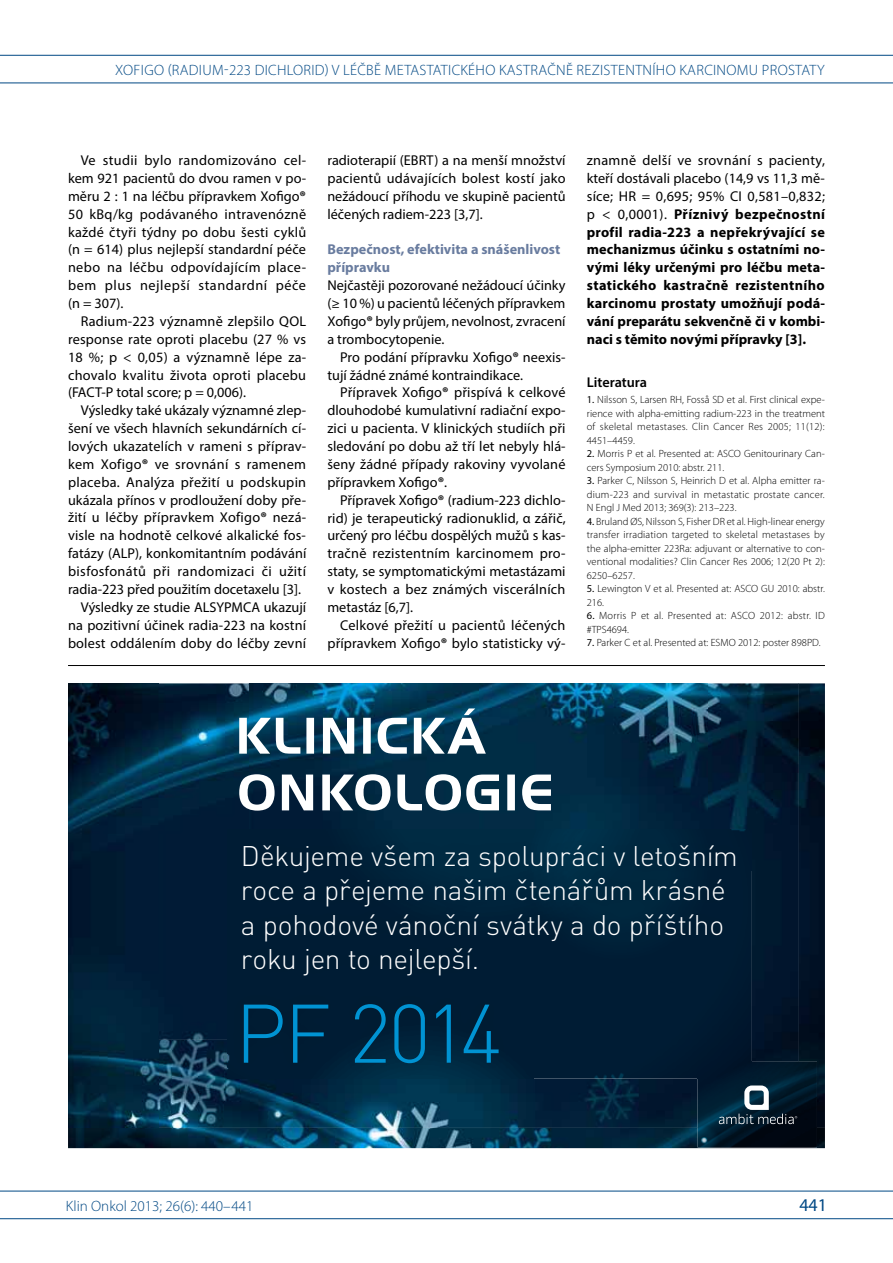
<style>
.page{position:relative;width:893px;height:1263px;background:#fff}
.page>*{position:absolute;margin:0;border:0;box-sizing:border-box;transform-origin:0 0}
.t1{font:300 81.6px "DIN Pro";color:#0093d3}
.t2{font:300 28.05px/34.3px "DIN Pro";letter-spacing:-.01em;color:#fff}
.t3{font:18px "Myriad Pro";color:#004884}
.t4{font:300 15px "Myriad Pro";letter-spacing:.02em;color:#004884}
.t5{font:300 15px "Myriad Pro";color:#004884}
.t6{font:14.25px/17.9px "Myriad Pro";letter-spacing:.01em;color:#000;text-align:justify}
.t7{font:700 14.25px/17.9px "Myriad Pro";color:#000;text-align:justify}
.t8{font:700 14.25px/17.9px "Myriad Pro";color:#697c9f}
.t9{font:14.25px "Myriad Pro";letter-spacing:.03em;color:#000}
.t10{font:600 14.25px "Myriad Pro";letter-spacing:-.005em;color:#000}
.t11{font:300 10.5px/13.5px "Myriad Pro";letter-spacing:.005em;color:#000;text-align:justify}
.s1{font-weight:700}
.s2{font-weight:400}
</style>
<div class="page">
<hr style="left:0;top:55px;width:893px;height:1px;background:#004884">
<hr style="left:0;top:83px;width:893px;height:1px;background:#004884">
<hr style="left:0;top:1191px;width:893px;height:1px;background:#004884">
<hr style="left:0;top:1218px;width:893px;height:1px;background:#004884">
<img style="left:68px;top:1128px;width:757px;height:20px">
<img style="left:799px;top:683px;width:26px;height:445px">
<img style="left:159px;top:1040px;width:539px;height:88px">
<img style="left:68px;top:683px;width:91px;height:445px">
<img style="left:707px;top:683px;width:92px;height:379px">
<img style="left:158px;top:683px;width:92px;height:357px">
<img style="left:250px;top:683px;width:457px;height:146px">
<img style="left:227px;top:829px;width:524px;height:249px">
<img style="left:698px;top:1062px;width:119px;height:85px">
<img style="left:698px;top:1062px;width:53px;height:16px">
<svg style="left:719px;top:1085px;width:78px;height:39px;background:#2b4554"></svg>
<svg style="left:239px;top:708px;width:247px;height:46px"></svg>
<svg style="left:239px;top:774px;width:312px;height:37px"></svg>
<hr style="left:68px;top:665px;width:757px;height:1px;background:#000">
<p class="t4" style="left:115px;top:61px;width:711px">XOFIGO (radi um‑223 dichlori d) v léčbě metastatického kastračně rezistentního karci nomu prostaty</p>
<p class="t6" style="left:68px;top:151px;width:240px;text-indent:13px">Ve studii bylo randomizováno cel&shy;kem 921 pacientů do dvou ramen v po&shy;měru 2 : 1 na léčbu přípravkem Xofigo<span class="s1">® </span>50 kBq/kg podávaného intravenózně každé čtyři týdny po dobu šesti cyklů (n = 614) plus nejlepší standardní péče nebo na léčbu odpovídajícím place&shy;bem plus nejlepší standardní péče (n = 307).</p>
<p class="t6" style="left:68px;top:312px;width:240px;text-indent:13px">Radium‑223 významně zlepšilo QOL response rate oproti placebu (27 % vs 18 %; p &lt; 0,05) a významně lépe za&shy;chovalo kvalitu života oproti placebu (FACT‑P total score; p = 0,006).</p>
<p class="t6" style="left:81px;top:401px;width:227px">Výsledky také ukázaly významné zlep-</p>
<p class="t6" style="left:68px;top:419px;width:240px">šení ve všech hlavních sekundárních cí-</p>
<p class="t6" style="left:68px;top:437px;width:240px">lových ukazatelích v rameni s příprav-</p>
<p class="t6" style="left:68px;top:455px;width:240px">kem Xofigo<span class="s1">®</span> ve srovnání s ramenem</p>
<p class="t6" style="left:68px;top:473px;width:240px">placeba. Analýza přežití u podskupin</p>
<p class="t6" style="left:68px;top:491px;width:240px">ukázala přínos v prodloužení doby pře-</p>
<p class="t6" style="left:68px;top:509px;width:240px">žití u léčby přípravkem Xofigo<span class="s1">®</span> nezá-</p>
<p class="t6" style="left:68px;top:526px;width:239px">visle na hodnotě celkové alkalické fos-</p>
<p class="t6" style="left:68px;top:544px;width:240px">fatázy (ALP), konkomitantním podávání</p>
<p class="t9" style="left:68px;top:562px;width:240px">bisfosfonátů při randomizaci či užití</p>
<p class="t6" style="left:68px;top:580px;width:235px">radia‑223 před použitím docetaxelu [3].</p>
<p class="t6" style="left:81px;top:598px;width:227px">Výsledky ze studie ALSYPMCA ukazují</p>
<p class="t6" style="left:68px;top:616px;width:240px">na pozitivní účinek radia‑223 na kostní</p>
<p class="t6" style="left:68px;top:634px;width:240px">bolest oddálením doby do léčby zevní</p>
<p class="t6" style="left:327px;top:151px;width:240px">radioterapií (EBRT) a na menší množství pacientů udávajících bolest kostí jako nežádoucí příhodu ve skupině pacientů léčených radiem‑223 [3,7].</p>
<p class="t8" style="left:327px;top:240px;width:234px">Bezpečnost, efektivita a snášenlivost přípravku</p>
<p class="t6" style="left:327px;top:276px;width:240px">Nejčastěji pozorované nežádoucí účinky (≥ 10 %) u pacientů léčených přípravkem Xofigo<span class="s1">®</span> byly průjem, nevolnost, zvracení a trombocytopenie.</p>
<p class="t6" style="left:327px;top:348px;width:240px;text-indent:13px">Pro podání přípravku Xofigo<span class="s1">®</span> neexis&shy;tují žádné známé kontraindikace.</p>
<p class="t6" style="left:327px;top:383px;width:240px;text-indent:13px">Přípravek Xofigo<span class="s1">®</span> přispívá k celkové dlouhodobé kumulativní radiační expo&shy;zici u pacienta. V klinických studiích při sledování po dobu až tří let nebyly hlá&shy;šeny žádné případy rakoviny vyvolané přípravkem Xofigo<span class="s1">®</span>.</p>
<p class="t6" style="left:327px;top:491px;width:240px;text-indent:13px">Přípravek Xofigo<span class="s1">®</span> (radium‑223 dichlo&shy;rid) je terapeutický radionuklid, α zářič, určený pro léčbu dospělých mužů s kas&shy;tračně rezistentním karcinomem pro&shy;staty, se symptomatickými metastázami v kostech a bez známých viscerálních metastáz [6,7].</p>
<p class="t6" style="left:327px;top:616px;width:240px;text-align:right">Celkové přežití u pacientů léčených přípravkem Xofigo<span class="s1">®</span> bylo statisticky vý-</p>
<p class="t7" style="left:587px;top:151px;width:240px"><span class="s2">znamně delší ve srovnání s pacienty, kteří dostávali placebo (14,9 vs 11,3 mě&shy;síce; HR = 0,695; 95% CI 0,581–0,832; p &lt; 0,0001).</span> Příznivý bezpečnostní profil radia‑223 a nepřekrývající se mechanizmus účinku s ostatními no&shy;vými léky určenými pro léčbu meta&shy;statického kastračně rezistentního karcinomu prostaty umožňují podá&shy;vání preparátu sekvenčně či v kombi&shy;naci s těmito novými přípravky [3].</p>
<p class="t10" style="left:587px;top:373px;width:62px">Literatura</p>
<p class="t11" style="left:587px;top:393px;width:240px"><span class="s2">1.</span> Nilsson S, Larsen RH, Fosså SD et al. First clinical expe&shy;rience with alpha‑emitting radium‑223 in the treatment of skeletal metastases. Clin Cancer Res 2005; 11(12):<br>4451–4459.</p>
<p class="t11" style="left:587px;top:447px;width:239px"><span class="s2">2.</span> Morris P et al. Presented at: ASCO Genitourinary Can&shy;cers Symposium 2010: abstr. 211.</p>
<p class="t11" style="left:587px;top:474px;width:239px"><span class="s2">3.</span> Parker C, Nilsson S, Heinrich D et al. Alpha emitter ra&shy;dium‑223 and survival in metastatic prostate cancer.<br>N Engl J Med 2013; 369(3): 213–223.</p>
<p class="t11" style="left:587px;top:515px;width:240px"><span class="s2">4.</span> Bruland ØS, Nilsson S, Fisher DR et al. High‑linear energy transfer irradiation targeted to skeletal metastases by the alpha‑emitter 223Ra: adjuvant or alternative to con&shy;ventional modalities? Clin Cancer Res 2006; 12(20 Pt 2):<br>6250–6257.</p>
<p class="t11" style="left:587px;top:582px;width:240px"><span class="s2">5.</span> Lewington V et al. Presented at: ASCO GU 2010: abstr.<br>216.</p>
<p class="t11" style="left:587px;top:609px;width:239px"><span class="s2">6.</span> Morris P et al. Presented at: ASCO 2012: abstr. ID #TPS4694.</p>
<p class="t11" style="left:587px;top:636px;width:235px"><span class="s2">7.</span> Parker C et al. Presented at: ESMO 2012: poster 898PD.</p>
<h2 class="t2" style="left:241px;top:837px;width:498px">Děkujeme všem za spolupráci v letošním roce a přejeme našim čtenářům krásné a pohodové vánoční svátky a do příštího roku jen to nejlepší.</h2>
<h1 class="t1" style="left:235px;top:978px;width:269px">PF 2014</h1>
<p class="t5" style="left:66px;top:1197px;width:189px">Klin Onkol 2013; 26(6): 440–441</p>
<p class="t3" style="left:799px;top:1194px;width:29px">441</p>
</div>
